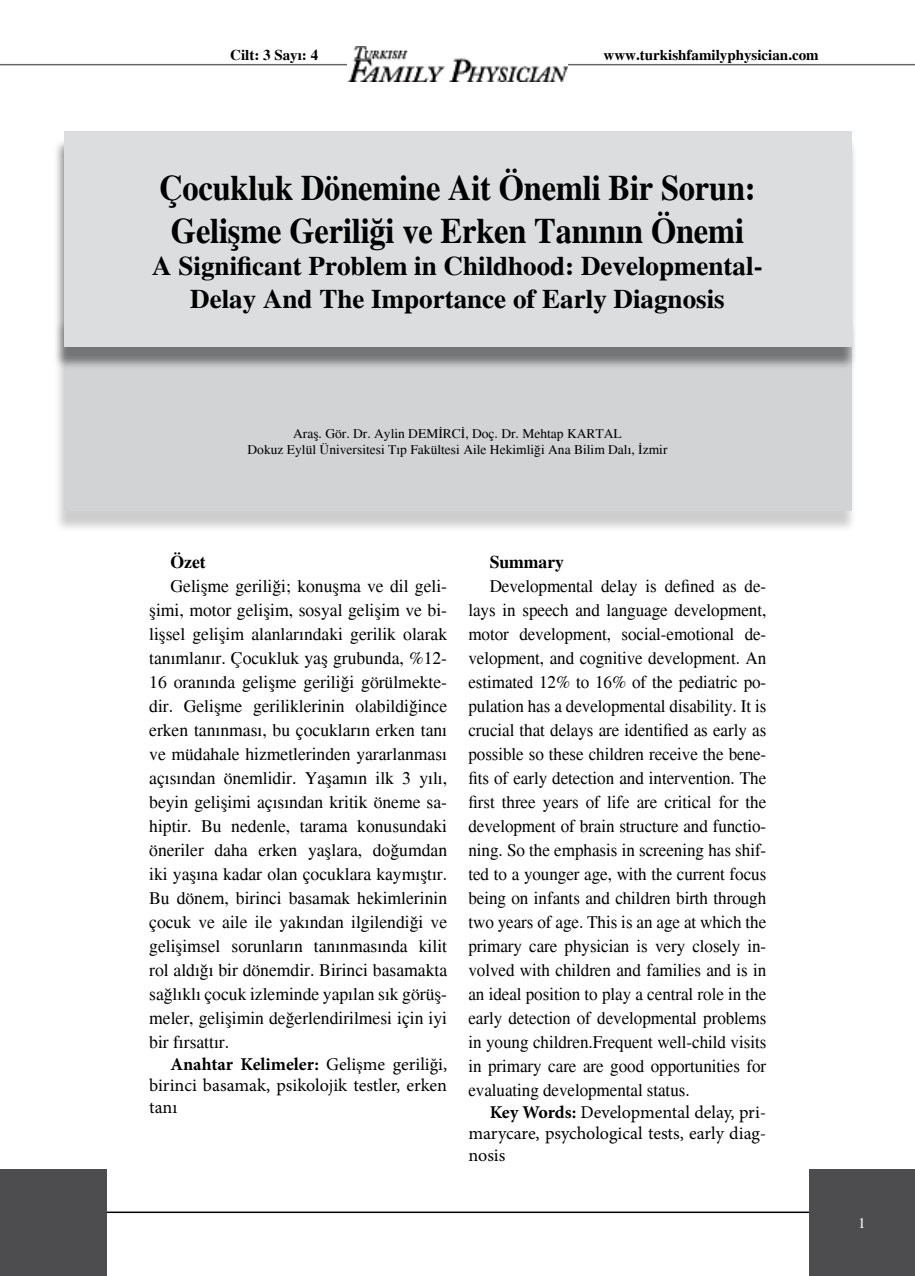
<style>
.page{position:relative;width:915px;height:1276px;background:#fff}
.page>*{position:absolute;margin:0;border:0;box-sizing:border-box;transform-origin:0 0}
.t1{font:700 36px/43.2px "Times";letter-spacing:-.005em;color:#000;text-align:center;scale:.9 1}
.t2{font:700 27px/32.4px "Times";color:#000;text-align:center}
.t3{font:18px/24px "Times";letter-spacing:-.005em;color:#000;text-align:justify;scale:.95 1}
.t4{font:18px/24px "Times";letter-spacing:-.005em;color:#000;text-align:justify}
.t5{font:18px/21.6px "Minion Pro";color:#000;text-align:justify}
.t6{font:700 18px "Times";color:#000}
.t7{font:700 15px "Times";color:#000}
.t8{font:15px "Times";color:#fff}
.t9{font:13.5px/16.2px "Times";color:#000;text-align:center}
.s1{font-weight:700}
</style>
<div class="page">
<hr style="left:0;top:64px;width:914px;height:1px;background:#000">
<div style="left:53px;top:318px;width:803px;height:215px;background:#000;opacity:.2"></div>
<div style="left:64px;top:312px;width:786px;height:198px;background:#d1d3d4"></div>
<div style="left:53px;top:138px;width:803px;height:232px;background:#000;opacity:.45"></div>
<div style="left:64px;top:132px;width:786px;height:215px;background:#dcddde"></div>
<img style="left:347px;top:47px;width:220px;height:34px">
<hr style="left:64px;top:1211px;width:787px;height:2px;background:#000">
<div style="left:1px;top:1169px;width:106px;height:107px;background:#4d4d4f"></div>
<div style="left:808px;top:1169px;width:106px;height:107px;background:#4d4d4f"></div>
<p class="t7" style="left:230px;top:46px;width:89px">Cilt: 3 Sayı: 4</p>
<p class="t7" style="left:603px;top:46px;width:217px">www.turkishfamilyphysician.com</p>
<h1 class="t1" style="left:159px;top:166px;width:664px">Çocukluk Dönemine Ait Önemli Bir Sorun:<br>Gelişme Geriliği ve Erken Tanının Önemi</h1>
<h2 class="t2" style="left:152px;top:250px;width:611px">A Significant Problem in Childhood: Developmental-<br>Delay And The Importance of Early Diagnosis</h2>
<p class="t9" style="left:247px;top:425px;width:421px">Araş. Gör. Dr. Aylin DEMİRCİ, Doç. Dr. Mehtap KARTAL<br>Dokuz Eylül Üniversitesi Tıp Fakültesi Aile Hekimliği Ana Bilim Dalı, İzmir</p>
<p class="t6" style="left:170px;top:551px;width:37px">Özet</p>
<p class="t4" style="left:149px;top:574px;width:299px;text-indent:21px">Gelişme geriliği; konuşma ve dil geli&shy;şimi, motor gelişim, sosyal gelişim ve bi&shy;lişsel gelişim alanlarındaki gerilik olarak tanımlanır. Çocukluk yaş grubunda, %12- 16 oranında gelişme geriliği görülmekte&shy;dir. Gelişme geriliklerinin olabildiğince erken tanınması, bu çocukların erken tanı ve müdahale hizmetlerinden yararlanması açısından önemlidir. Yaşamın ilk 3 yılı, beyin gelişimi açısından kritik öneme sa&shy;hiptir. Bu nedenle, tarama konusundaki öneriler daha erken yaşlara, doğumdan iki yaşına kadar olan çocuklara kaymıştır.<br>Bu dönem, birinci basamak hekimlerinin çocuk ve aile ile yakından ilgilendiği ve gelişimsel sorunların tanınmasında kilit rol aldığı bir dönemdir. Birinci basamakta sağlıklı çocuk izleminde yapılan sık görüş&shy;meler, gelişimin değerlendirilmesi için iyi bir fırsattır.</p>
<p class="t5" style="left:149px;top:1053px;width:299px;text-indent:21px"><span class="s1">Anahtar Kelimeler:</span> Gelişme geriliği, birinci basamak, psikolojik testler, erken tanı</p>
<p class="t6" style="left:489px;top:551px;width:76px">Summary</p>
<p class="t3" style="left:468px;top:574px;width:315px;text-indent:21px">Developmental delay is defined as de&shy;lays in speech and language development, motor development, social-emotional de&shy;velopment, and cognitive development. An estimated 12% to 16% of the pediatric po&shy;pulation has a developmental disability. It is crucial that delays are identified as early as possible so these children receive the bene&shy;fits of early detection and intervention. The first three years of life are critical for the development of brain structure and functio&shy;ning. So the emphasis in screening has shif&shy;ted to a younger age, with the current focus being on infants and children birth through two years of age. This is an age at which the primary care physician is very closely in&shy;volved with children and families and is in an ideal position to play a central role in the early detection of developmental problems in young children.Frequent well-child visits in primary care are good opportunities for evaluating developmental status.</p>
<p class="t5" style="left:468px;top:1101px;width:299px;text-indent:21px"><span class="s1">Key Words:</span> Developmental delay, pri&shy;marycare, psychological tests, early diag&shy;nosis</p>
<p class="t8" style="left:857px;top:1214px;width:9px">1</p>
</div>
